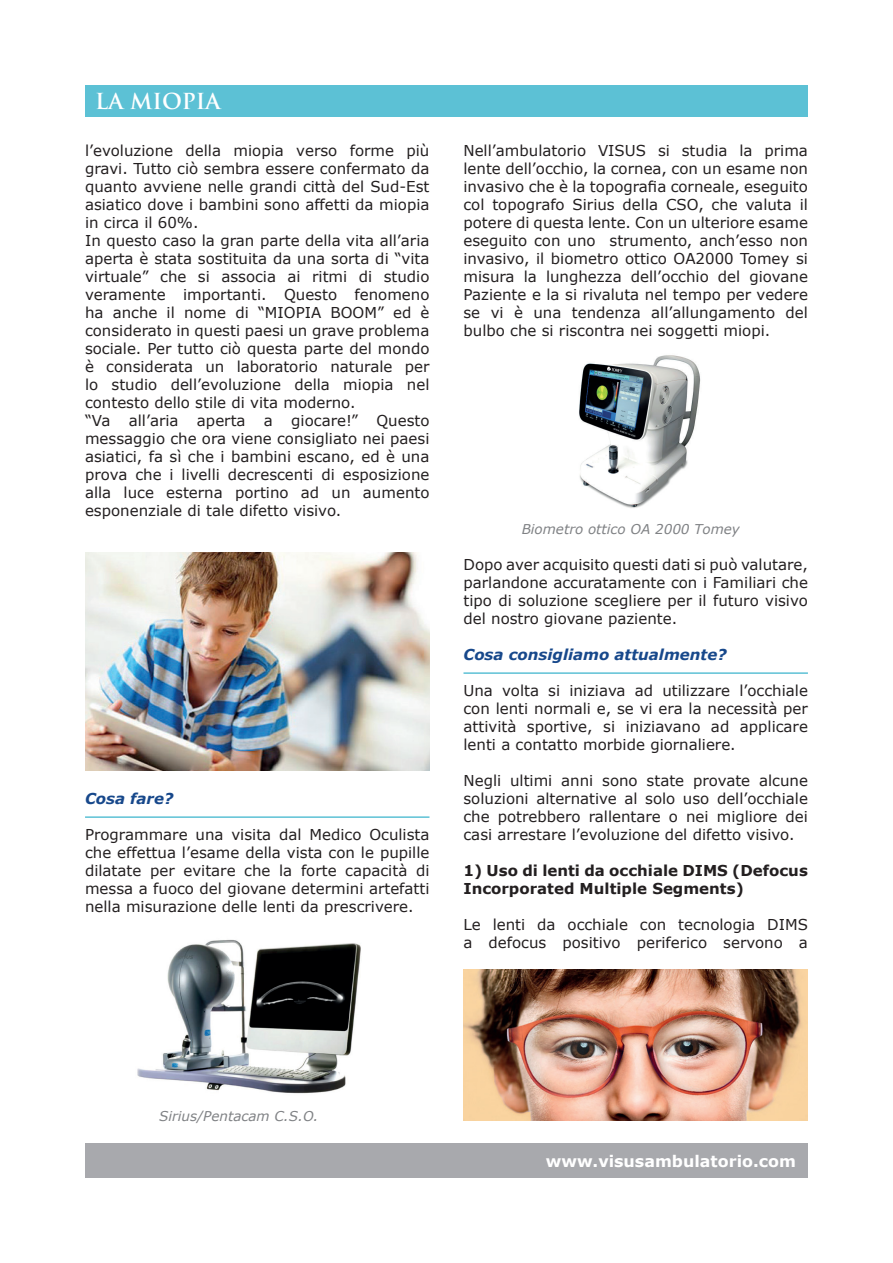
<style>
.page{position:relative;width:893px;height:1263px;background:#fff}
.page>*{position:absolute;margin:0;border:0;box-sizing:border-box;transform-origin:0 0}
.t1{font:700 21.45px "Trajan Pro";color:#fff}
.t2{font:700 15.9px "Verdana";color:#fff}
.t3{font:15px/18px "Verdana";color:#231f20;text-align:justify}
.t4{font:700 15px/18px "Verdana";color:#231f20}
.t5{font:italic 700 15px "Verdana";color:#17488b}
.t6{font:italic 13.5px "Verdana";color:#808285}
</style>
<div class="page">
<hr style="left:85px;top:816px;width:344px;height:2px;background:#5cc1d5">
<hr style="left:463px;top:672px;width:345px;height:2px;background:#5cc1d5">
<img style="left:85px;top:552px;width:344px;height:218px">
<img style="left:463px;top:969px;width:345px;height:151px">
<div style="left:85px;top:85px;width:723px;height:32px;background:#5cc1d5"></div>
<img style="left:137px;top:939px;width:224px;height:155px">
<div style="left:85px;top:1143px;width:723px;height:35px;background:#a8a9ad"></div>
<img style="left:579px;top:355px;width:122px;height:153px">
<h1 class="t1" style="left:95px;top:88px;width:127px">LA MIOPIA</h1>
<p class="t3" style="left:85px;top:142px;width:346px;text-align:left">l’evoluzione della miopia verso forme più gravi. Tutto ciò sembra essere confermato da quanto avviene nelle grandi città del Sud-Est asiatico dove i bambini sono affetti da miopia in circa il 60%.<br>In questo caso la gran parte della vita all’aria aperta è stata sostituita da una sorta di “vita virtuale” che si associa ai ritmi di studio veramente importanti. Questo fenomeno ha anche il nome di “MIOPIA BOOM” ed è considerato in questi paesi un grave problema sociale. Per tutto ciò questa parte del mondo è considerata un laboratorio naturale per lo studio dell’evoluzione della miopia nel contesto dello stile di vita moderno.<br>“Va all’aria aperta a giocare!” Questo messaggio che ora viene consigliato nei paesi asiatici, fa sì che i bambini escano, ed è una prova che i livelli decrescenti di esposizione alla luce esterna portino ad un aumento esponenziale di tale difetto visivo.</p>
<p class="t5" style="left:85px;top:789px;width:90px">Cosa fare?</p>
<p class="t3" style="left:85px;top:826px;width:346px">Programmare una visita dal Medico Oculista che effettua l’esame della vista con le pupille dilatate per evitare che la forte capacità di messa a fuoco del giovane determini artefatti nella misurazione delle lenti da prescrivere.</p>
<p class="t3" style="left:463px;top:142px;width:346px">Nell’ambulatorio VISUS si studia la prima lente dell’occhio, la cornea, con un esame non invasivo che è la topografia corneale, eseguito col topografo Sirius della CSO, che valuta il potere di questa lente. Con un ulteriore esame eseguito con uno strumento, anch’esso non invasivo, il biometro ottico OA2000 Tomey si misura la lunghezza dell’occhio del giovane Paziente e la si rivaluta nel tempo per vedere se vi è una tendenza all’allungamento del bulbo che si riscontra nei soggetti miopi.</p>
<p class="t6" style="left:522px;top:520px;width:220px">Biometro ottico OA 2000 Tomey</p>
<p class="t3" style="left:463px;top:556px;width:346px">Dopo aver acquisito questi dati si può valutare, parlandone accuratamente con i Familiari che tipo di soluzione scegliere per il futuro visivo del nostro giovane paziente.</p>
<p class="t5" style="left:463px;top:645px;width:265px">Cosa consigliamo attualmente?</p>
<p class="t3" style="left:463px;top:682px;width:346px">Una volta si iniziava ad utilizzare l’occhiale con lenti normali e, se vi era la necessità per attività sportive, si iniziavano ad applicare lenti a contatto morbide giornaliere.</p>
<p class="t3" style="left:463px;top:772px;width:346px">Negli ultimi anni sono state provate alcune soluzioni alternative al solo uso dell’occhiale che potrebbero rallentare o nei migliore dei casi arrestare l’evoluzione del difetto visivo.</p>
<p class="t4" style="left:463px;top:862px;width:346px">1) Uso di lenti da occhiale DIMS (Defocus<br>Incorporated Multiple Segments)</p>
<p class="t3" style="left:463px;top:916px;width:346px">Le lenti da occhiale con tecnologia DIMS a defocus positivo periferico servono a</p>
<p class="t6" style="left:159px;top:1107px;width:161px">Sirius/Pentacam C.S.O.</p>
<p class="t2" style="left:546px;top:1150px;width:252px">www.visusambulatorio.com</p>
</div>
